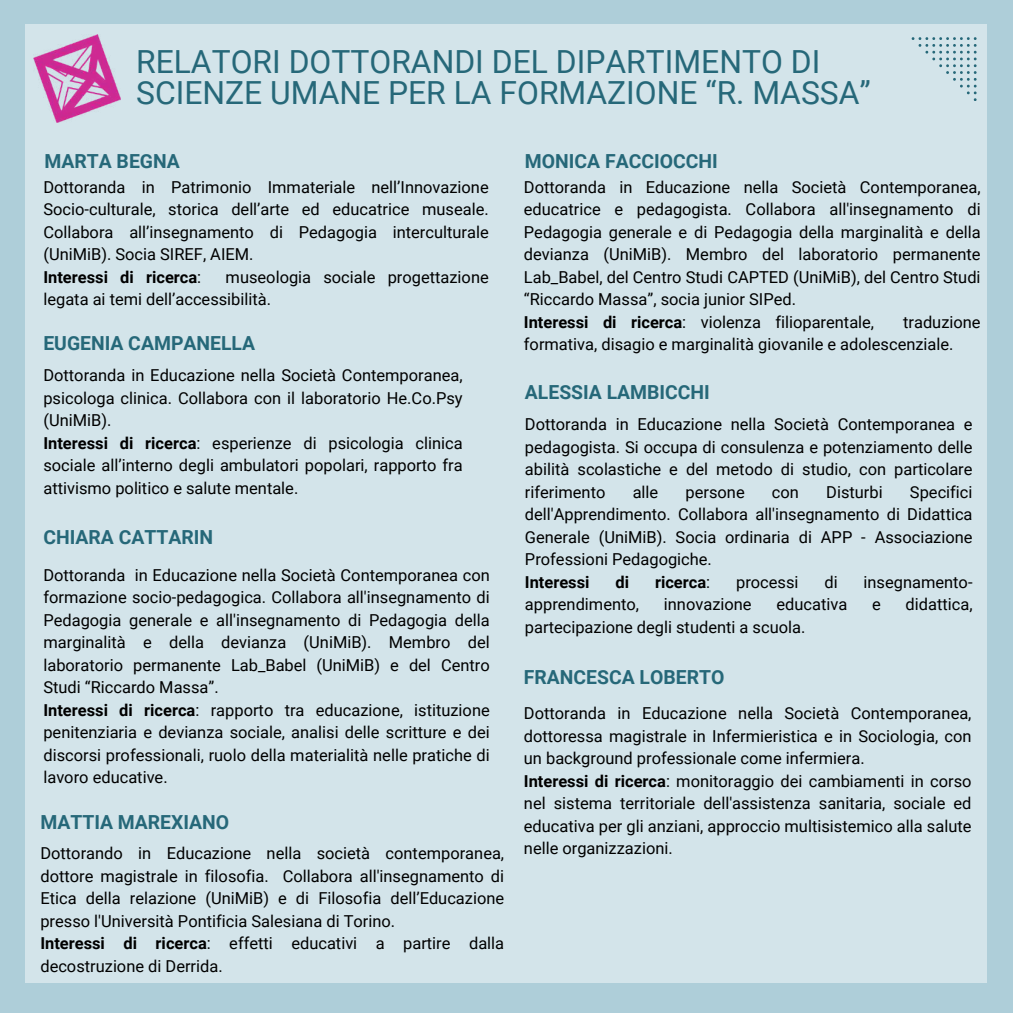
<style>
.page{position:relative;width:1013px;height:1013px;background:#fff}
.page>*{position:absolute;margin:0;border:0;box-sizing:border-box;transform-origin:0 0}
.t1{font:31.88px/31px "Roboto";color:#266879}
.t2{font:700 19.38px "Roboto";color:#266879}
.t3{font:16.5px/22.5px "Roboto";color:#000}
.t4{font:700 16.5px "Roboto";color:#000}
.s1{font-weight:700}
.s2{font-weight:400}
</style>
<div class="page">
<div style="left:0;top:0;width:1012px;height:1012px;background:#aeced9"></div>
<div style="left:25px;top:25px;width:962px;height:957px;background:#d3e4ea"></div>
<svg style="left:911px;top:37px;width:65px;height:64px"></svg>
<img style="left:33px;top:35px;width:87px;height:87px">
<h1 class="t1" style="left:136px;top:46px;width:736px">RELATORI DOTTORANDI DEL DIPARTIMENTO DI<br>SCIENZE UMANE PER LA FORMAZIONE “R. MASSA”</h1>
<p class="t2" style="left:44px;top:150px;width:137px">MARTA BEGNA</p>
<p class="t3" style="left:43px;top:176px;width:447px">Dottoranda in Patrimonio Immateriale nell’Innovazione Socio-culturale, storica dell’arte ed educatrice museale.<br>Collabora all’insegnamento di Pedagogia interculturale (UniMiB). Socia SIREF, AIEM.<br><span class="s1">Interessi di ricerca</span>:</p>
<p class="t3" style="left:43px;top:266px;width:447px;text-indent:182px">museologia sociale progettazione legata ai temi dell’accessibilità.</p>
<p class="t2" style="left:43px;top:332px;width:213px">EUGENIA CAMPANELLA</p>
<p class="t3" style="left:43px;top:364px;width:421px">Dottoranda in Educazione nella Società Contemporanea, psicologa clinica. Collabora con il laboratorio He.Co.Psy (UniMiB).<br><span class="s1">Interessi di ricerca</span>: esperienze di psicologia clinica sociale all’interno degli ambulatori popolari, rapporto fra attivismo politico e salute mentale.</p>
<p class="t2" style="left:43px;top:526px;width:171px">CHIARA CATTARIN</p>
<p class="t3" style="left:43px;top:564px;width:448px">Dottoranda in Educazione nella Società Contemporanea con formazione socio-pedagogica. Collabora all'insegnamento di Pedagogia generale e all'insegnamento di Pedagogia della marginalità e della devianza (UniMiB). Membro del laboratorio permanente Lab_Babel (UniMiB) e del Centro Studi “Riccardo Massa”.<br><span class="s1">Interessi di ricerca</span>: rapporto tra educazione, istituzione penitenziaria e devianza sociale, analisi delle scritture e dei discorsi professionali, ruolo della materialità nelle pratiche di lavoro educative.</p>
<p class="t2" style="left:40px;top:810px;width:190px">MATTIA MAREXIANO</p>
<p class="t3" style="left:40px;top:842px;width:465px">Dottorando in Educazione nella società contemporanea, dottore magistrale in filosofia. Collabora all'insegnamento di Etica della relazione (UniMiB) e di Filosofia dell’Educazione presso l'Università Pontificia Salesiana di Torino.<br><span class="s1">Interessi di ricerca</span>: effetti educativi a partire dalla decostruzione di Derrida.</p>
<p class="t2" style="left:525px;top:150px;width:194px">MONICA FACCIOCCHI</p>
<p class="t3" style="left:524px;top:176px;width:458px">Dottoranda in Educazione nella Società Contemporanea, educatrice e pedagogista. Collabora all'insegnamento di Pedagogia generale e di Pedagogia della marginalità e della devianza (UniMiB). Membro del laboratorio permanente Lab_Babel, del Centro Studi CAPTED (UniMiB), del Centro Studi “Riccardo Massa”, socia junior SIPed.<br><span class="s1">Interessi di ricerca</span>: violenza filioparentale,</p>
<p class="t3" style="left:524px;top:311px;width:458px;text-indent:379px">traduzione formativa, disagio e marginalità giovanile e adolescenziale.</p>
<p class="t2" style="left:525px;top:381px;width:186px">ALESSIA LAMBICCHI</p>
<p class="t3" style="left:525px;top:413px;width:449px;text-align:justify">Dottoranda in Educazione nella Società Contemporanea e pedagogista. Si occupa di consulenza e potenziamento delle abilità scolastiche e del metodo di studio, con particolare riferimento</p>
<p class="t3" style="left:525px;top:480px;width:449px;text-align:justify;text-indent:385px">Specifici dell'Apprendimento. Collabora all'insegnamento di Didattica Generale (UniMiB). Socia ordinaria di APP - Associazione Professioni Pedagogiche.</p>
<p class="t4" style="left:525px;top:572px;width:66px">Interessi</p>
<p class="t4" style="left:615px;top:572px;width:15px">di</p>
<p class="t4" style="left:655px;top:572px;width:57px">ricerca<span class="s2">:</span></p>
<p class="t3" style="left:736px;top:570px;width:64px">processi</p>
<p class="t3" style="left:824px;top:570px;width:15px">di</p>
<p class="t3" style="left:863px;top:570px;width:110px">insegnamento-</p>
<p class="t3" style="left:525px;top:593px;width:116px">apprendimento,</p>
<p class="t3" style="left:664px;top:593px;width:89px">innovazione</p>
<p class="t3" style="left:776px;top:593px;width:72px">educativa</p>
<p class="t3" style="left:872px;top:593px;width:10px">e</p>
<p class="t3" style="left:905px;top:593px;width:68px">didattica,</p>
<p class="t3" style="left:525px;top:615px;width:282px">partecipazione degli studenti a scuola.</p>
<p class="t3" style="left:632px;top:480px;width:27px">alle</p>
<p class="t3" style="left:685px;top:480px;width:61px">persone</p>
<p class="t3" style="left:772px;top:480px;width:29px">con</p>
<p class="t3" style="left:826px;top:480px;width:58px">Disturbi</p>
<p class="t2" style="left:524px;top:665px;width:202px">FRANCESCA LOBERTO</p>
<p class="t3" style="left:524px;top:702px;width:449px">Dottoranda in Educazione nella Società Contemporanea, dottoressa magistrale in Infermieristica e in Sociologia, con un background professionale come infermiera.<br><span class="s1">Interessi di ricerca</span>: monitoraggio dei cambiamenti in corso nel sistema territoriale dell'assistenza sanitaria, sociale ed educativa per gli anziani, approccio multisistemico alla salute nelle organizzazioni.</p>
</div>
